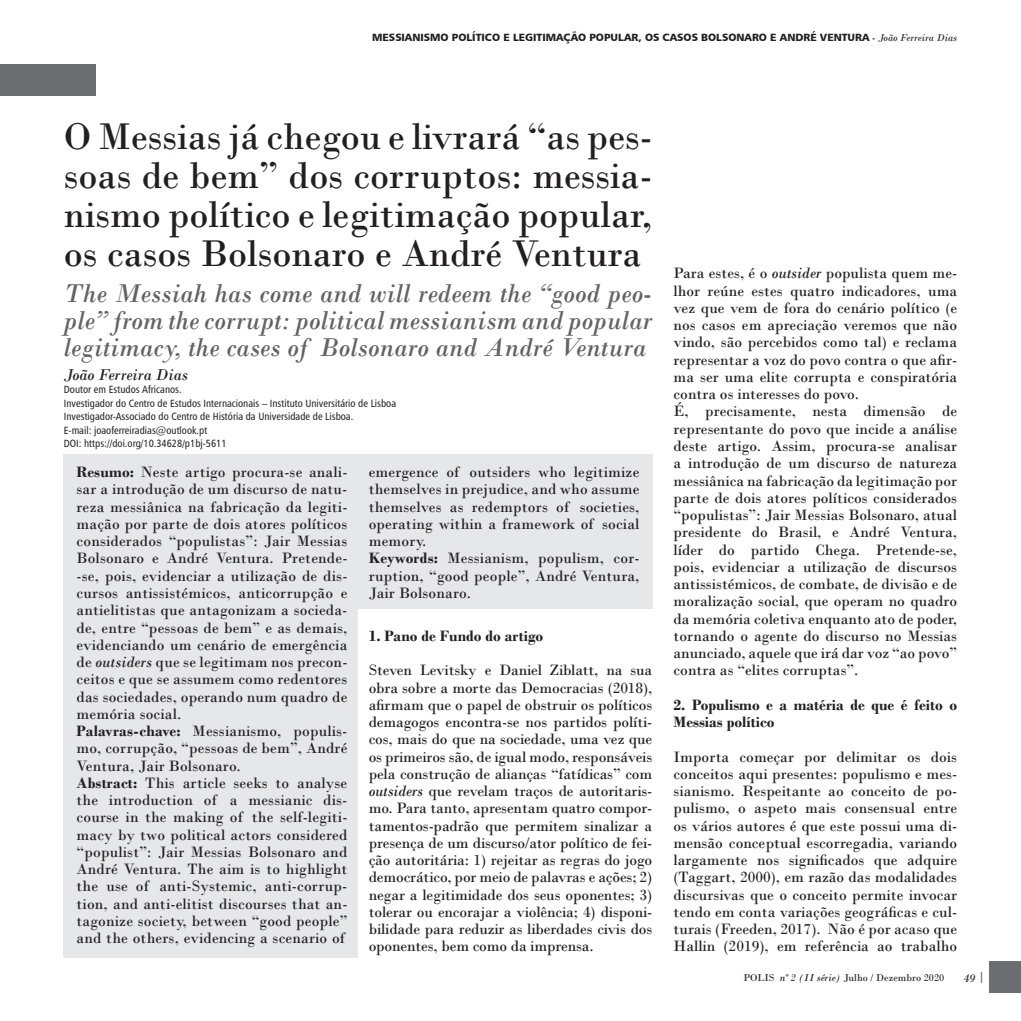
<style>
.page{position:relative;width:1021px;height:1021px;background:#fff}
.page>*{position:absolute;margin:0;border:0;box-sizing:border-box;transform-origin:0 0}
.t1{font:39px/39px "Bodoni";color:#231f20;text-align:justify}
.t2{font:italic 27px/27px "Bodoni";letter-spacing:.005em;color:#636366;text-align:justify}
.t3{font:italic 16.5px "Bodoni";color:#231f20}
.t4{font:15.75px/17.2px "Bodoni";letter-spacing:.01em;color:#231f20}
.t5{font:700 15.75px/17.2px "Bodoni";color:#231f20}
.t6{font:italic 12px "Bodoni";color:#231f20}
.t7{font:10.5px/13.5px "Humanist 777 BT Roman Condensed B";color:#231f20}
.t8{font:10.5px "Humanist 777 BT Black B";color:#231f20}
.t9{font:10.5px "Bodoni";color:#262324}
.s1{font-family:"Bodoni";font-style:italic;color:#2e2b2c}
.s2{font-weight:700}
.s3{font-style:italic}
.s4{font-style:normal}
</style>
<div class="page">
<svg style="left:989px;top:961px;width:31px;height:31px"></svg>
<div style="left:358px;top:454px;width:294px;height:154px;background:#e6e7e9"></div>
<div style="left:64px;top:454px;width:294px;height:503px;background:#e6e7e9"></div>
<div style="left:0;top:64px;width:96px;height:32px;background:#6c6d70"></div>
<p class="t8" style="left:372px;top:31px;width:586px">MESSIANISMO POLÍTICO E LEGITIMAÇÃO POPULAR, OS CASOS BOLSONARO E ANDRÉ VENTURA <span class="s1">- João Ferreira Dias</span></p>
<h1 class="t1" style="left:64px;top:117px;width:590px">O Messias já chegou e livrará “as pes&shy;soas de bem” dos corruptos: messia&shy;nismo político e legitimação popular, os casos Bolsonaro e André Ventura</h1>
<h2 class="t2" style="left:64px;top:279px;width:590px">The Messiah has come and will redeem the “good peo&shy;ple” from the corrupt: political messianism and popular legitimacy, the cases of Bolsonaro and André Ventura</h2>
<p class="t3" style="left:64px;top:365px;width:126px">João Ferreira Dias</p>
<p class="t7" style="left:64px;top:383px;width:334px">Doutor em Estudos Africanos.<br>Investigador do Centro de Estudos Internacionais – Instituto Universitário de Lisboa Investigador-Associado do Centro de História da Universidade de Lisboa.<br>E-mail: joaoferreiradias@outlook.pt<br>DOI: https://doi.org/10.34628/p1bj-5611</p>
<p class="t4" style="left:77px;top:463px;width:272px"><span class="s2">Resumo:</span> Neste artigo procura-se anali&shy;sar a introdução de um discurso de natu&shy;reza messiânica na fabricação da legiti&shy;mação por parte de dois atores políticos considerados “populistas”: Jair Messias Bolsonaro e André Ventura. Pretende--se, pois, evidenciar a utilização de dis&shy;cursos antissistémicos, anticorrupção e antielitistas que antagonizam a socieda&shy;de, entre “pessoas de bem” e as demais, evidenciando um cenário de emergência de <span class="s3">outsiders</span> que se legitimam nos precon&shy;ceitos e que se assumem como redentores das sociedades, operando num quadro de memória social.<br><span class="s2">Palavras-chave:</span> Messianismo, populis&shy;mo, corrupção, “pessoas de bem”, André Ventura, Jair Bolsonaro.<br><span class="s2">Abstract:</span> This article seeks to analyse the introduction of a messianic dis&shy;course in the making of the self-legiti&shy;macy by two political actors considered “populist”: Jair Messias Bolsonaro and André Ventura. The aim is to highlight the use of anti-Systemic, anti-corrup&shy;tion, and anti-elitist discourses that an&shy;tagonize society, between “good people” and the others, evidencing a scenario of</p>
<p class="t4" style="left:369px;top:463px;width:272px">emergence of outsiders who legitimize themselves in prejudice, and who assume themselves as redemptors of societies, operating within a framework of social memory.<br><span class="s2">Keywords:</span> Messianism, populism, cor&shy;ruption, “good people”, André Ventura,<br>Jair Bolsonaro.</p>
<p class="t5" style="left:369px;top:627px;width:176px">1. Pano de Fundo do artigo</p>
<p class="t4" style="left:369px;top:661px;width:285px;text-align:justify">Steven Levitsky e Daniel Ziblatt, na sua obra sobre a morte das Democracias (2018), afirmam que o papel de obstruir os políticos demagogos encontra-se nos partidos políti&shy;cos, mais do que na sociedade, uma vez que os primeiros são, de igual modo, responsáveis pela construção de alianças “fatídicas” com <span class="s3">outsiders</span> que revelam traços de autoritaris&shy;mo. Para tanto, apresentam quatro compor&shy;tamentos-padrão que permitem sinalizar a presença de um discurso/ator político de fei&shy;ção autoritária: 1) rejeitar as regras do jogo democrático, por meio de palavras e ações; 2) negar a legitimidade dos seus oponentes; 3) tolerar ou encorajar a violência; 4) disponi&shy;bilidade para reduzir as liberdades civis dos oponentes, bem como da imprensa.</p>
<p class="t4" style="left:673px;top:265px;width:285px">Para estes, é o <span class="s3">outsider</span> populista quem me&shy;lhor reúne estes quatro indicadores, uma vez que vem de fora do cenário político (e nos casos em apreciação veremos que não vindo, são percebidos como tal) e reclama representar a voz do povo contra o que afir&shy;ma ser uma elite corrupta e conspiratória contra os interesses do povo.<br>É, precisamente, nesta dimensão de representante do povo que incide a análise deste artigo. Assim, procura-se analisar a introdução de um discurso de natureza messiânica na fabricação da legitimação por parte de dois atores políticos considerados “populistas”: Jair Messias Bolsonaro, atual presidente do Brasil, e André Ventura, líder do partido Chega. Pretende-se, pois, evidenciar a utilização de discursos antissistémicos, de combate, de divisão e de moralização social, que operam no quadro da memória coletiva enquanto ato de poder, tornando o agente do discurso no Messias anunciado, aquele que irá dar voz “ao povo” contra as “elites corruptas”.</p>
<p class="t5" style="left:673px;top:696px;width:285px">2. Populismo e a matéria de que é feito o<br>Messias político</p>
<p class="t4" style="left:673px;top:748px;width:285px;text-align:justify">Importa começar por delimitar os dois conceitos aqui presentes: populismo e mes&shy;sianismo. Respeitante ao conceito de po&shy;pulismo, o aspeto mais consensual entre os vários autores é que este possui uma di&shy;mensão conceptual escorregadia, variando largamente nos significados que adquire (Taggart, 2000), em razão das modalidades discursivas que o conceito permite invocar tendo em conta variações geográficas e cul&shy;turais (Freeden, 2017). Não é por acaso que Hallin (2019), em referência ao trabalho</p>
<p class="t9" style="left:743px;top:971px;width:202px">POLIS <span class="s3">nº 2 (II série)</span> Julho / Dezembro 2020</p>
<p class="t6" style="left:963px;top:970px;width:23px">49 <span class="s4">|</span></p>
</div>
